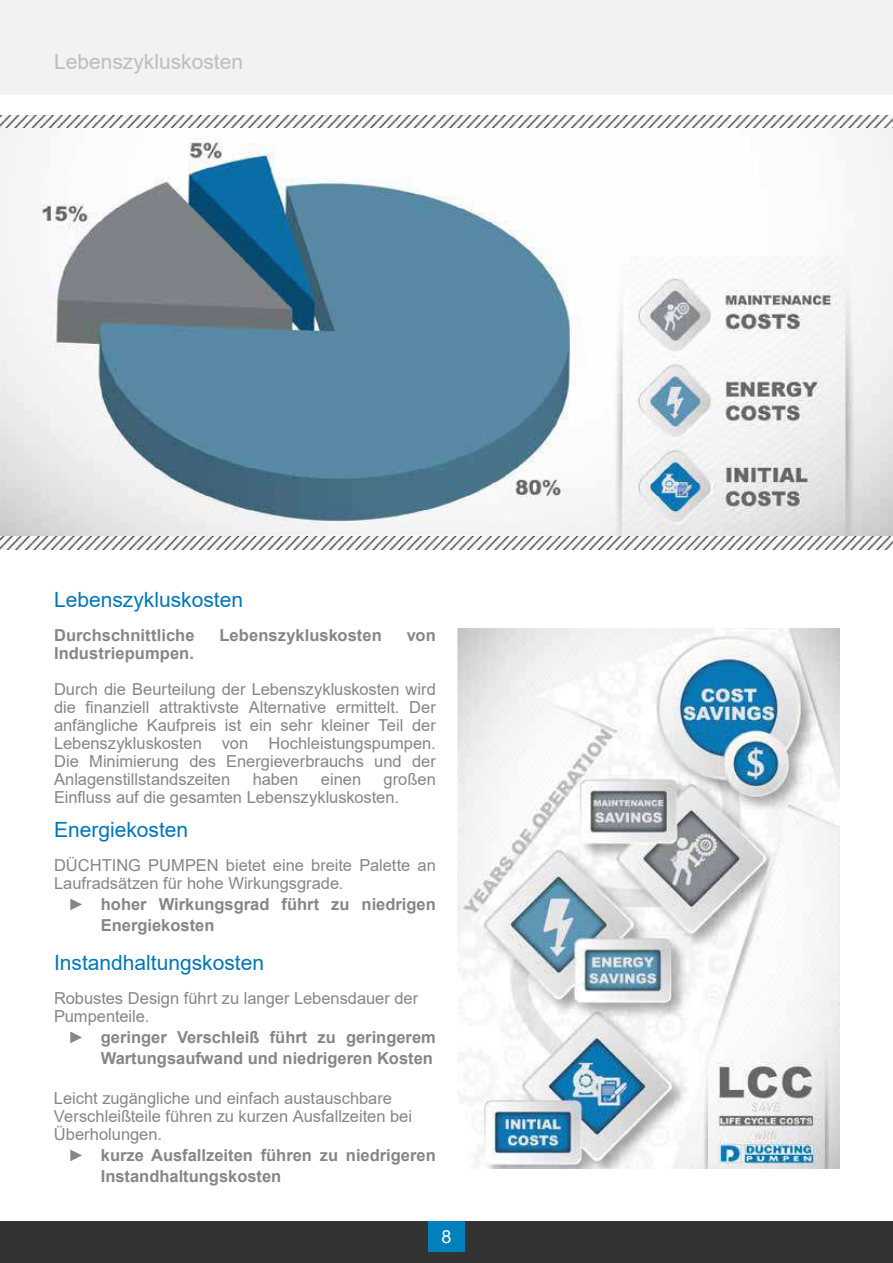
<style>
.page{position:relative;width:893px;height:1263px;background:#fff}
.page>*{position:absolute;margin:0;border:0;box-sizing:border-box;transform-origin:0 0}
.t1{font:21px "Arial";color:#0077ba}
.t2{font:21px "Arial";color:#c1bbc0}
.t3{font:18px "Arial";color:#fff}
.t4{font:16.5px/18px "Arial";color:#888588}
.t5{font:700 16.5px/21px "Arial";color:#888588}
.s1{font-weight:400}
</style>
<div class="page">
<div style="left:0;top:0;width:893px;height:95px;background:#f2f1f3"></div>
<div style="left:0;top:1221px;width:893px;height:42px;background:#333"></div>
<div style="left:428px;top:1221px;width:37px;height:31px;background:#0080bc"></div>
<img style="left:0;top:115px;width:893px;height:434px">
<img style="left:0;top:128px;width:893px;height:407px">
<img style="left:458px;top:629px;width:382px;height:539px">
<p class="t2" style="left:54px;top:47px;width:191px">Lebenszykluskosten</p>
<p class="t1" style="left:54px;top:585px;width:191px">Lebenszykluskosten</p>
<p class="t5" style="left:54px;top:625px;width:142px">Durchschnittliche</p>
<p class="t5" style="left:219px;top:625px;width:164px">Lebenszykluskosten</p>
<p class="t5" style="left:407px;top:625px;width:31px">von</p>
<p class="t5" style="left:54px;top:643px;width:141px">Industriepumpen.</p>
<p class="t4" style="left:54px;top:680px;width:383px;text-align:justify">Durch die Beurteilung der Lebenszykluskosten wird die finanziell attraktivste Alternative ermittelt. Der anfängliche Kaufpreis ist ein sehr kleiner Teil der Lebenszykluskosten von Hochleistungspumpen.<br>Die Minimierung des Energieverbrauchs und der Anlagenstillstandszeiten</p>
<p class="t4" style="left:54px;top:770px;width:383px;text-indent:330px">großen<br>Einfluss auf die gesamten Lebenszykluskosten.</p>
<p class="t4" style="left:253px;top:770px;width:47px">haben</p>
<p class="t4" style="left:321px;top:770px;width:42px">einen</p>
<p class="t1" style="left:54px;top:815px;width:136px">Energiekosten</p>
<p class="t4" style="left:54px;top:856px;width:383px">DÜCHTING PUMPEN bietet eine breite Palette an<br>Laufradsätzen für hohe Wirkungsgrade.</p>
<p class="t5" style="left:101px;top:894px;width:337px;text-indent:-33px"><span class="s1">►</span> hoher Wirkungsgrad führt zu niedrigen<br>Energiekosten</p>
<p class="t1" style="left:54px;top:948px;width:212px">Instandhaltungskosten</p>
<p class="t4" style="left:54px;top:989px;width:366px">Robustes Design führt zu langer Lebensdauer der<br>Pumpenteile.</p>
<p class="t5" style="left:68px;top:1026px;width:369px;text-align:right"><span class="s1">►</span> geringer Verschleiß führt zu geringerem<br>Wartungsaufwand und niedrigeren Kosten</p>
<p class="t4" style="left:54px;top:1089px;width:360px">Leicht zugängliche und einfach austauschbare<br>Verschleißteile führen zu kurzen Ausfallzeiten bei<br>Überholungen.</p>
<p class="t5" style="left:101px;top:1145px;width:337px;text-indent:-33px"><span class="s1">►</span> kurze Ausfallzeiten führen zu niedrigeren<br>Instandhaltungskosten</p>
<p class="t3" style="left:441px;top:1225px;width:12px">8</p>
</div>
